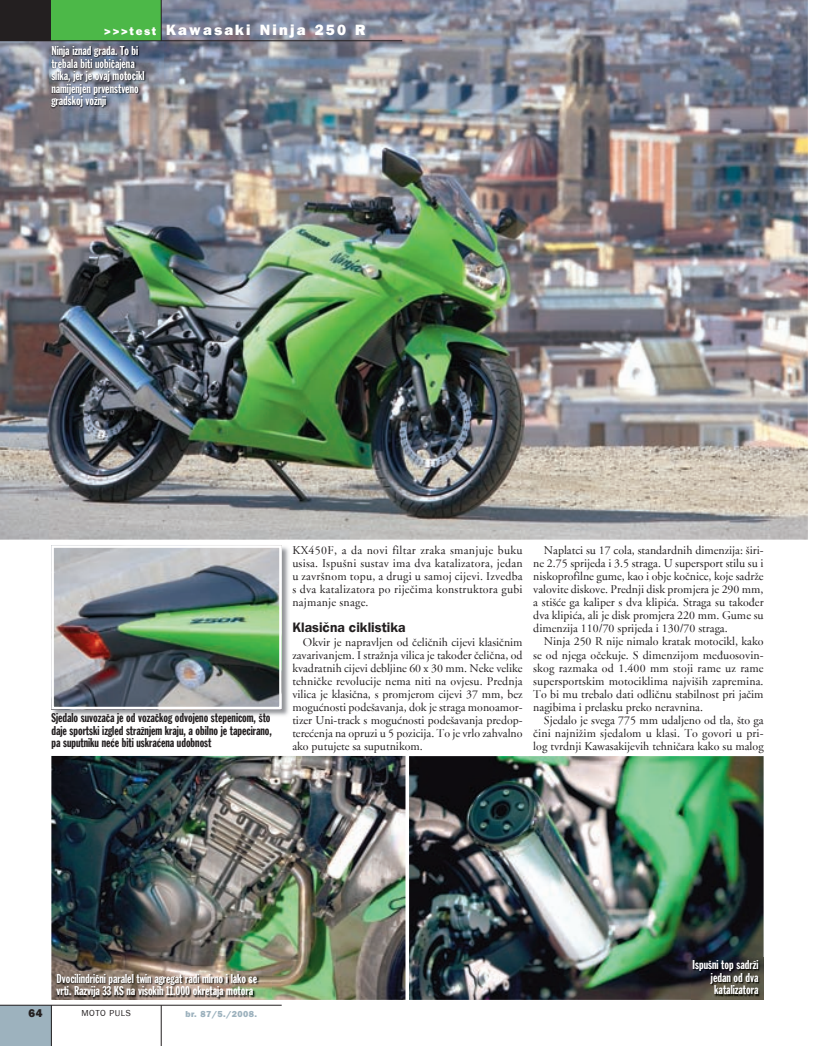
<style>
.page{position:relative;width:815px;height:1046px;background:#fff}
.page>*{position:absolute;margin:0;border:0;box-sizing:border-box;transform-origin:0 0}
.t1{font:800 15px "Franklin Gothic";letter-spacing:.15em;color:#fff}
.t2{font:13.75px "Franklin Gothic Demi";color:#231f20}
.t3{font:12.5px/12.5px "Franklin Gothic Extra Cond";color:#fff}
.t4{font:12.5px/12.5px "Franklin Gothic Extra Cond";color:#231f20;text-align:justify}
.t5{font:11.88px/13.1px "Adobe Garamond";color:#231f20;text-align:justify}
.t6{font:800 11.25px "Franklin Gothic";color:#fff}
.t7{font:800 11.25px "Franklin Gothic";color:#231f20}
.t8{font:800 8.75px "Franklin Gothic";letter-spacing:.05em;color:#9db2be}
.t9{font:8.75px "Franklin Gothic";letter-spacing:.05em;color:#231f20}
.s1{font-style:inherit}
</style>
<div class="page">
<img style="left:0;top:0;width:808px;height:539px">
<img style="left:51px;top:756px;width:354px;height:243px">
<img style="left:409px;top:756px;width:355px;height:243px">
<img style="left:51px;top:547px;width:238px;height:169px">
<img style="left:54px;top:548px;width:225px;height:158px">
<div style="left:51px;top:545px;width:231px;height:164px;border:2px solid #fff"></div>
<img style="left:691px;top:999px;width:73px;height:1px">
<img style="left:691px;top:957px;width:73px;height:42px">
<img style="left:50px;top:43px;width:113px;height:77px">
<img style="left:55px;top:971px;width:217px;height:29px">
<div style="left:0;top:1005px;width:51px;height:40px;background:#9db2be"></div>
<div style="left:0;top:0;width:51px;height:41px;background:#231f20"></div>
<div style="left:51px;top:0;width:110px;height:41px;background:#4cb848"></div>
<hr style="left:0;top:41px;width:402px;height:1px;background:#231f20">
<hr style="left:161px;top:0;width:1px;height:41px;background:#231f20">
<hr style="left:51px;top:1005px;width:1px;height:40px;background:#231f20">
<hr style="left:161px;top:1005px;width:1px;height:40px;background:#231f20">
<hr style="left:0;top:1004px;width:282px;height:1px;background:#231f20">
<p class="t6" style="left:104px;top:27px;width:54px">&gt;&gt;&gt;test</p>
<p class="t3" style="left:51px;top:45px;width:95px">Ninja iznad grada. To bi trebala biti uobičajena slika, jer je ovaj motocikl namijenjen prvenstveno gradskoj vožnji</p>
<p class="t1" style="left:166px;top:24px;width:201px">Kawasaki Ninja 250 R</p>
<p class="t4" style="left:51px;top:712px;width:222px">Sjedalo suvozača je od vozačkog odvojeno stepenicom, što daje sportski izgled stražnjem kraju, a obilno je tapecirano, pa suputniku neće biti uskraćena udobnost</p>
<p class="t5" style="left:292px;top:544px;width:232px">KX450F, a da novi filtar zraka smanjuje buku usisa. Ispušni sustav ima dva katalizatora, jedan u završnom topu, a drugi u samoj cijevi. Izvedba s dva katalizatora po riječima konstruktora gubi najmanje snage.</p>
<p class="t2" style="left:292px;top:622px;width:115px">Klasična ciklistika</p>
<p class="t5" style="left:292px;top:636px;width:232px;text-indent:11px">Okvir je napravljen od čeličnih cijevi klasičnim zavarivanjem. I stražnja vilica je također čelična, od kvadratnih cijevi debljine 60 x 30 mm. Neke velike tehničke revolucije nema niti na ovjesu. Prednja vilica je klasična, s promjerom cijevi 37 mm, bez mogućnosti podešavanja, dok je straga monoamor&shy;tizer Uni-track s mogućnosti podešavanja predop&shy;terećenja na opruzi u 5 pozicija. To je vrlo zahvalno ako putujete sa suputnikom.</p>
<p class="t5" style="left:533px;top:544px;width:232px;text-indent:11px">Naplatci su 17 cola, standardnih dimenzija: širi&shy;ne 2.75 sprijeda i 3.5 straga. U supersport stilu su i niskoprofilne gume, kao i obje kočnice, koje sadrže valovite diskove. Prednji disk promjera je 290 mm, a stišće ga kaliper s dva klipića. Straga su također dva klipića, ali je disk promjera 220 mm. Gume su dimenzija 110/70 sprijeda i 130/70 straga.</p>
<p class="t5" style="left:533px;top:636px;width:232px;text-indent:11px">Ninja 250 R nije nimalo kratak motocikl, kako se od njega očekuje. S dimenzijom međuosovin&shy;skog razmaka od 1.400 mm stoji rame uz rame supersportskim motociklima najviših zapremina.<br>To bi mu trebalo dati odličnu stabilnost pri jačim nagibima i prelasku preko neravnina.</p>
<p class="t5" style="left:533px;top:714px;width:232px;text-indent:11px">Sjedalo je svega 775 mm udaljeno od tla, što ga čini najnižim sjedalom u klasi. To govori u pri&shy;log tvrdnji Kawasakijevih tehničara kako su malog</p>
<p class="t3" style="left:57px;top:972px;width:202px">Dvocilindrični paralel twin agregat radi mirno i lako se vrti. Razvija 33 KS na visokih 11.000 okretaja motora</p>
<p class="t7" style="left:28px;top:1008px;width:16px">64</p>
<p class="t9" style="left:82px;top:1010px;width:51px">MOTO PULS</p>
<p class="t8" style="left:186px;top:1010px;width:73px">br. <span class="s1">87/5.</span>/2008.</p>
<p class="t3" style="left:711px;top:959px;width:49px;text-align:justify;text-indent:-18px">Ispušni top sadrži jedan od dva katalizatora</p>
</div>
